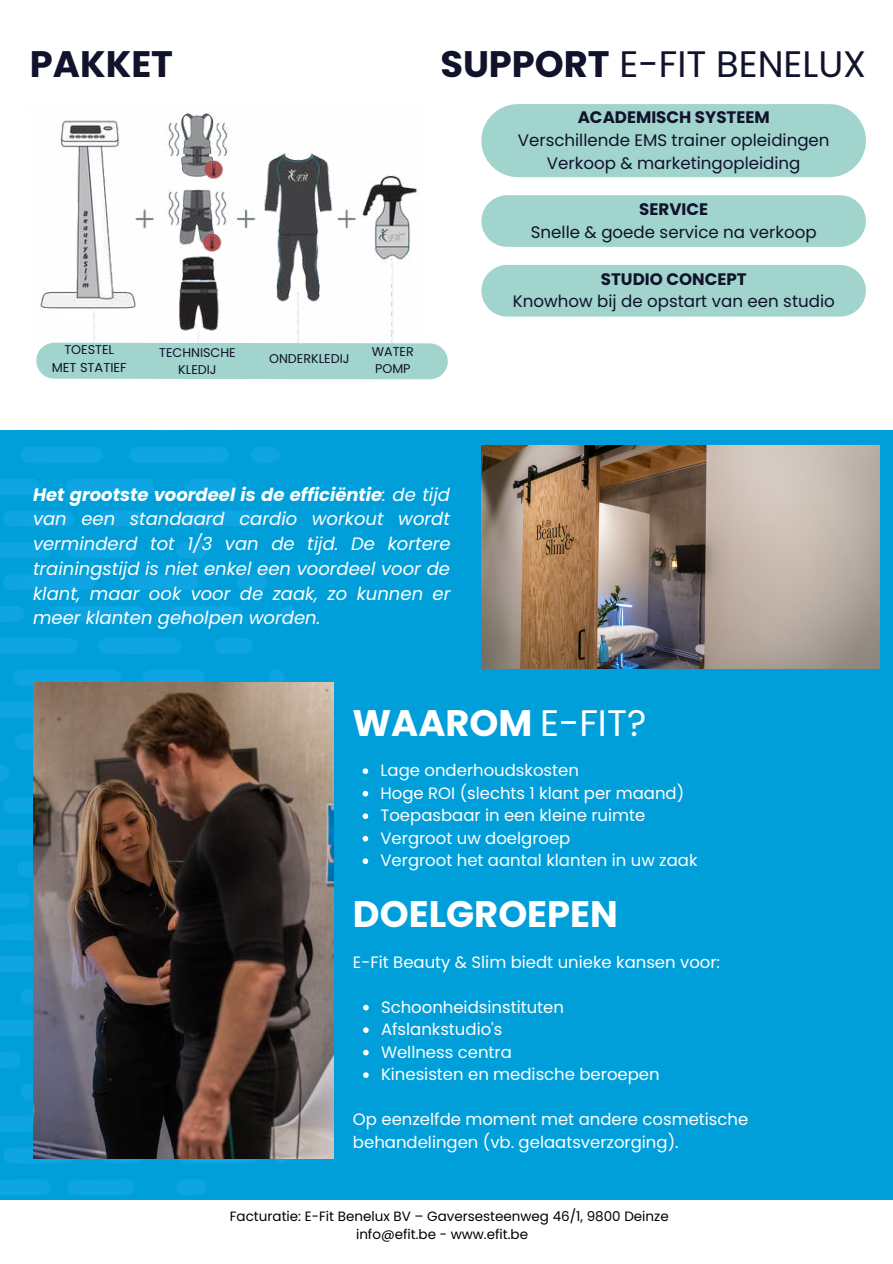
<style>
.page{position:relative;width:893px;height:1264px;background:#fff}
.page>*{position:absolute;margin:0;border:0;box-sizing:border-box;transform-origin:0 0}
.t1{font:700 36.9px "Poppins";color:#fff}
.t2{font:36.9px "Poppins";color:#11122b}
.t3{font:700 36.9px "Poppins";color:#11122b}
.t4{font:italic 18px/24.8px "Poppins";color:#fff;text-align:justify}
.t5{font:16.65px/23px "Poppins";color:#11122b;text-align:center}
.t6{font:700 16.65px "Poppins";color:#11122b}
.t7{font:16.5px/22.5px "Poppins";color:#fff}
.t8{font:13.5px/18px "Poppins";color:#000}
.t9{font:12.9px "Poppins";color:#11122b}
.t10{font:12.75px/17px "Poppins";color:#11122b;text-align:center}
.s1{font-weight:700}
.s2{font-weight:400}
</style>
<div class="page">
<div style="left:0;top:430px;width:892px;height:770px;background:#009fda"></div>
<img style="left:0;top:430px;width:317px;height:765px">
<div style="left:518px;top:104px;width:311px;height:73px;background:#a0d4cd"></div>
<div style="left:507px;top:195px;width:333px;height:52px;background:#a0d4cd"></div>
<div style="left:507px;top:265px;width:333px;height:51px;background:#a0d4cd"></div>
<img style="left:40px;top:113px;width:377px;height:211px">
<svg style="left:36px;top:324px;width:412px;height:56px"></svg>
<img style="left:481px;top:445px;width:398px;height:223px">
<svg style="left:362px;top:768px;width:6px;height:6px"></svg>
<svg style="left:362px;top:791px;width:6px;height:5px"></svg>
<svg style="left:362px;top:813px;width:6px;height:6px"></svg>
<svg style="left:362px;top:835px;width:6px;height:6px"></svg>
<svg style="left:362px;top:858px;width:6px;height:6px"></svg>
<svg style="left:363px;top:1004px;width:5px;height:6px"></svg>
<svg style="left:363px;top:1027px;width:5px;height:5px"></svg>
<svg style="left:363px;top:1049px;width:5px;height:6px"></svg>
<svg style="left:363px;top:1072px;width:5px;height:5px"></svg>
<img style="left:33px;top:682px;width:300px;height:475px">
<h1 class="t3" style="left:30px;top:42px;width:145px">PAKKET</h1>
<h1 class="t2" style="left:440px;top:42px;width:427px"><span class="s1">SUPPORT</span> E-FIT BENELUX</h1>
<p class="t6" style="left:577px;top:107px;width:193px">ACADEMISCH SYSTEEM</p>
<p class="t5" style="left:518px;top:129px;width:313px">Verschillende EMS trainer opleidingen<br>Verkoop &amp; marketingopleiding</p>
<p class="t6" style="left:639px;top:199px;width:70px">SERVICE</p>
<p class="t5" style="left:531px;top:220px;width:287px">Snelle &amp; goede service na verkoop</p>
<p class="t6" style="left:600px;top:269px;width:147px">STUDIO CONCEPT</p>
<p class="t5" style="left:512px;top:290px;width:323px">Knowhow bij de opstart van een studio</p>
<p class="t10" style="left:64px;top:341px;width:51px">TOESTEL</p>
<p class="t9" style="left:52px;top:359px;width:76px">MET STATIEF</p>
<p class="t10" style="left:159px;top:344px;width:78px">TECHNISCHE<br>KLEDIJ</p>
<p class="t10" style="left:269px;top:350px;width:82px">ONDERKLEDIJ</p>
<p class="t10" style="left:372px;top:343px;width:43px;text-align:left">WATER<br>POMP</p>
<p class="t4" style="left:33px;top:482px;width:419px"><span class="s1">Het grootste voordeel is de efficiëntie</span>: de tijd van een standaard cardio workout wordt verminderd tot 1/3 van de tijd. De kortere trainingstijd is niet enkel een voordeel voor de klant, maar ook voor de zaak, zo kunnen er meer klanten geholpen worden.</p>
<h1 class="t1" style="left:352px;top:701px;width:295px">WAAROM <span class="s2">E-FIT?</span></h1>
<p class="t7" style="left:380px;top:759px;width:318px">Lage onderhoudskosten<br>Hoge ROI (slechts 1 klant per maand)<br>Toepasbaar in een kleine ruimte<br>Vergroot uw doelgroep<br>Vergroot het aantal klanten in uw zaak</p>
<h1 class="t1" style="left:353px;top:892px;width:266px">DOELGROEPEN</h1>
<p class="t7" style="left:353px;top:950px;width:368px">E-Fit Beauty &amp; Slim biedt unieke kansen voor:</p>
<p class="t7" style="left:381px;top:995px;width:280px">Schoonheidsinstituten<br>Afslankstudio's<br>Wellness centra<br>Kinesisten en medische beroepen</p>
<p class="t7" style="left:353px;top:1108px;width:397px">Op eenzelfde moment met andere cosmetische behandelingen (vb. gelaatsverzorging).</p>
<p class="t8" style="left:356px;top:1206px;width:314px;text-indent:-126px">Facturatie: E-Fit Benelux BV – Gaversesteenweg 46/1, 9800 Deinze info@efit.be - www.efit.be</p>
</div>
